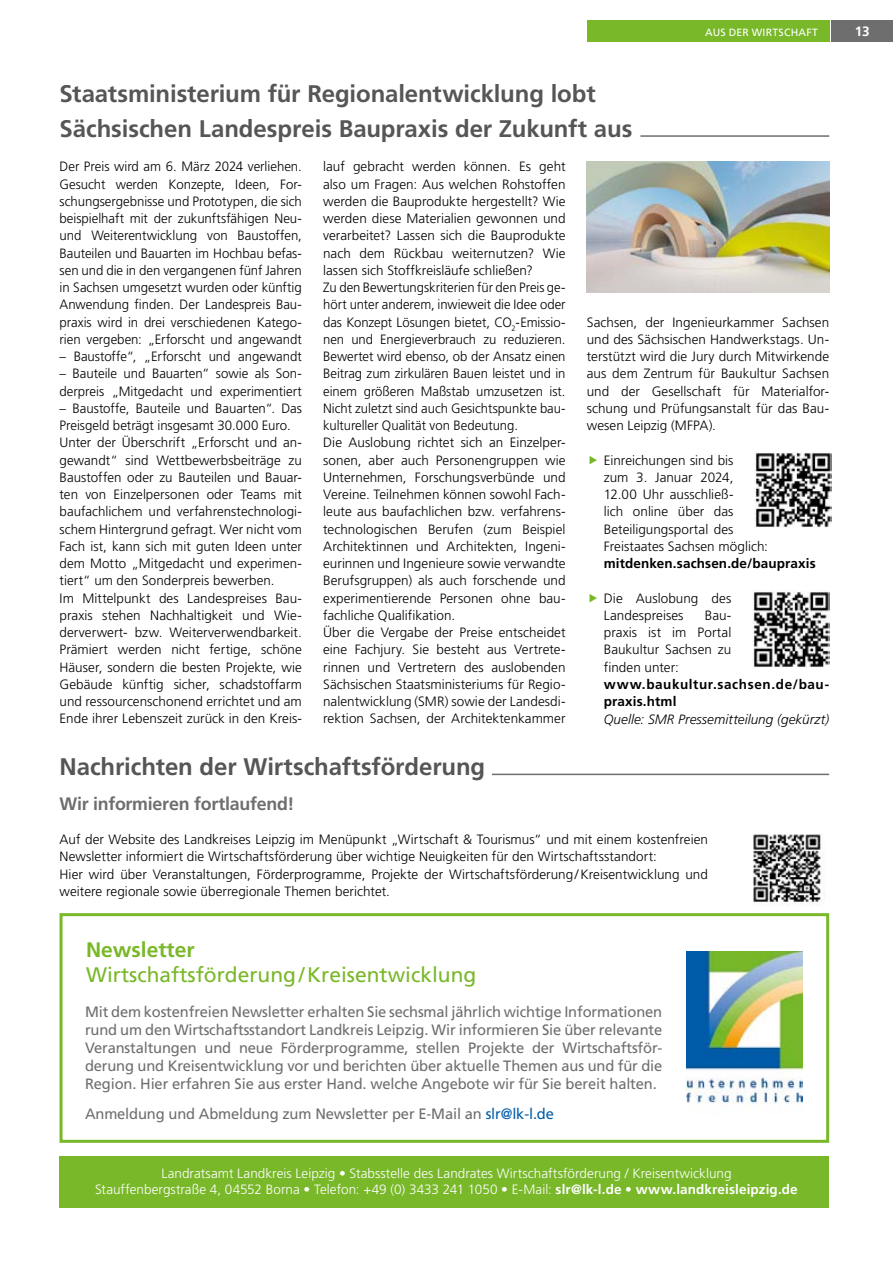
<style>
.page{position:relative;width:893px;height:1263px;background:#fff}
.page>*{position:absolute;margin:0;border:0;box-sizing:border-box;transform-origin:0 0}
.t1{font:700 24px/34.5px "Frutiger LT Std";letter-spacing:-.005em;color:#565655}
.t2{font:21px "Frutiger LT Std";color:#79b828}
.t3{font:700 21px "Frutiger LT Std";color:#79b828}
.t4{font:700 18px "Frutiger LT Std";letter-spacing:-.015em;color:#6e6e6e}
.t5{font:15px/18px "Frutiger LT Std";letter-spacing:-.01em;color:#6e6e6e;text-align:justify}
.t6{font:300 13.5px/17.2px "Frutiger LT Std";color:#000}
.t7{font:300 13.5px/16.5px "Frutiger LT Std";color:#fff;text-align:center}
.t8{font:700 13.5px/17.2px "Frutiger LT Std";letter-spacing:.04em;color:#000}
.t9{font:italic 300 13.5px "Frutiger LT Std";letter-spacing:.005em;color:#000}
.t10{font:700 13.5px "Frutiger LT Std";letter-spacing:.01em;color:#000}
.t11{font:700 13.5px "Frutiger LT Std";color:#fff}
.t12{font:10.5px "Frutiger LT Std";letter-spacing:.02em;color:#fff}
.s1{color:#005daa}
.s2{font-weight:700}
</style>
<div class="page">
<div style="left:587px;top:20px;width:242px;height:22px;background:#78b829"></div>
<div style="left:831px;top:20px;width:62px;height:22px;background:#6e6e6e"></div>
<hr style="left:640px;top:135px;width:189px;height:2px;background:#6e6e6e">
<hr style="left:492px;top:774px;width:337px;height:1px;background:#6e6e6e">
<img style="left:753px;top:834px;width:72px;height:71px">
<div style="left:60px;top:1156px;width:769px;height:51px;background:#78b829"></div>
<img style="left:755px;top:451px;width:76px;height:77px">
<img style="left:753px;top:590px;width:76px;height:77px">
<img style="left:587px;top:161px;width:242px;height:131px">
<div style="left:60px;top:913px;width:769px;height:230px;border:3px solid #79b828"></div>
<img style="left:686px;top:951px;width:117px;height:154px">
<p class="t12" style="left:705px;top:26px;width:114px">AUS DER WIRTSCHAFT</p>
<p class="t11" style="left:855px;top:23px;width:16px">13</p>
<h1 class="t1" style="left:60px;top:77px;width:574px">Staatsministerium für Regionalentwicklung lobt<br>Sächsischen Landespreis Baupraxis der Zukunft aus</h1>
<p class="t6" style="left:60px;top:158px;width:244px;text-align:justify">Der Preis wird am 6. März 2024 verliehen.<br>Gesucht werden Konzepte, Ideen, For&shy;schungsergebnisse und Prototypen, die sich beispielhaft mit der zukunftsfähigen Neu&shy;und Weiterentwicklung von Baustoffen, Bauteilen und Bauarten im Hochbau befas&shy;sen und die in den vergangenen fünf Jahren in Sachsen umgesetzt wurden oder künftig Anwendung finden. Der Landespreis Bau&shy;praxis wird in drei verschiedenen Katego&shy;rien vergeben: „Erforscht und angewandt</p>
<p class="t6" style="left:60px;top:348px;width:244px">– Baustoffe“, „Erforscht und angewandt</p>
<p class="t6" style="left:60px;top:365px;width:244px">– Bauteile und Bauarten“ sowie als Son&shy;derpreis „Mitgedacht und experimentiert</p>
<p class="t6" style="left:60px;top:400px;width:244px">– Baustoffe, Bauteile und Bauarten“. Das Preisgeld beträgt insgesamt 30.000 Euro.<br>Unter der Überschrift „Erforscht und an&shy;gewandt“ sind Wettbewerbsbeiträge zu Baustoffen oder zu Bauteilen und Bauar&shy;ten von Einzelpersonen oder Teams mit baufachlichem und verfahrenstechnologi&shy;schem Hintergrund gefragt. Wer nicht vom Fach ist, kann sich mit guten Ideen unter dem Motto „Mitgedacht und experimen&shy;tiert“ um den Sonderpreis bewerben.<br>Im Mittelpunkt des Landespreises Bau&shy;praxis stehen Nachhaltigkeit und Wie&shy;derverwert- bzw. Weiterverwendbarkeit.<br>Prämiert werden nicht fertige, schöne Häuser, sondern die besten Projekte, wie Gebäude künftig sicher, schadstoffarm und ressourcenschonend errichtet und am Ende ihrer Lebenszeit zurück in den Kreis-</p>
<p class="t6" style="left:323px;top:158px;width:244px">lauf gebracht werden können. Es geht also um Fragen: Aus welchen Rohstoffen werden die Bauprodukte hergestellt? Wie werden diese Materialien gewonnen und verarbeitet? Lassen sich die Bauprodukte nach dem Rückbau weiternutzen? Wie lassen sich Stoffkreisläufe schließen?<br>Zu den Bewertungskriterien für den Preis ge&shy;hört unter anderem, inwieweit die Idee oder das Konzept Lösungen bietet, CO<sub>2</sub>-Emissio&shy;nen und Energieverbrauch zu reduzieren.<br>Bewertet wird ebenso, ob der Ansatz einen Beitrag zum zirkulären Bauen leistet und in einem größeren Maßstab umzusetzen ist.<br>Nicht zuletzt sind auch Gesichtspunkte bau&shy;kultureller Qualität von Bedeutung.<br>Die Auslobung richtet sich an Einzelper&shy;sonen, aber auch Personengruppen wie Unternehmen, Forschungsverbünde und Vereine. Teilnehmen können sowohl Fach&shy;leute aus baufachlichen bzw. verfahrens&shy;technologischen Berufen (zum Beispiel Architektinnen und Architekten, Ingeni&shy;eurinnen und Ingenieure sowie verwandte Berufsgruppen) als auch forschende und experimentierende Personen ohne bau&shy;fachliche Qualifikation.<br>Über die Vergabe der Preise entscheidet eine Fachjury. Sie besteht aus Vertrete&shy;rinnen und Vertretern des auslobenden Sächsischen Staatsministeriums für Regio&shy;nalentwicklung (SMR) sowie der Landesdi&shy;rektion Sachsen, der Architektenkammer</p>
<p class="t6" style="left:587px;top:314px;width:244px;text-align:justify">Sachsen, der Ingenieurkammer Sachsen und des Sächsischen Handwerkstags. Un&shy;terstützt wird die Jury durch Mitwirkende aus dem Zentrum für Baukultur Sachsen und der Gesellschaft für Materialfor&shy;schung und Prüfungsanstalt für das Bau&shy;wesen Leipzig (MFPA).</p>
<p class="t6" style="left:604px;top:452px;width:166px">Einreichungen sind bis<br>zum 3. Januar 2024,<br>12.00 Uhr ausschließ-<br>lich online über das<br>Beteiligungsportal des<br>Freistaates Sachsen möglich:</p>
<p class="t10" style="left:604px;top:556px;width:213px">mitdenken.sachsen.de/baupraxis</p>
<p class="t6" style="left:604px;top:590px;width:129px">Die Auslobung des<br>Landespreises</p>
<p class="t6" style="left:604px;top:607px;width:129px;text-align:justify;text-indent:101px">Bau&shy;praxis ist im Portal Baukultur Sachsen zu finden unter:</p>
<p class="t8" style="left:604px;top:676px;width:227px">www.baukultur.sachsen.de/bau&shy;praxis.html</p>
<p class="t9" style="left:604px;top:711px;width:227px">Quelle: SMR Pressemitteilung (gekürzt)</p>
<h1 class="t1" style="left:60px;top:750px;width:427px">Nachrichten der Wirtschaftsförderung</h1>
<h3 class="t4" style="left:60px;top:793px;width:236px">Wir informieren fortlaufend!</h3>
<p class="t6" style="left:60px;top:831px;width:650px">Auf der Website des Landkreises Leipzig im Menüpunkt „Wirtschaft &amp; Tourismus“ und mit einem kostenfreien Newsletter informiert die Wirtschaftsförderung über wichtige Neuigkeiten für den Wirtschaftsstandort:<br>Hier wird über Veranstaltungen, Förderprogramme, Projekte der Wirtschaftsförderung/Kreisentwicklung und weitere regionale sowie überregionale Themen berichtet.</p>
<h2 class="t3" style="left:86px;top:937px;width:110px">Newsletter</h2>
<h2 class="t2" style="left:86px;top:963px;width:392px">Wirtschaftsförderung/Kreisentwicklung</h2>
<p class="t5" style="left:85px;top:1003px;width:579px">Mit dem kostenfreien Newsletter erhalten Sie sechsmal jährlich wichtige Informationen rund um den Wirtschaftsstandort Landkreis Leipzig. Wir informieren Sie über relevante Veranstaltungen und neue Förderprogramme, stellen Projekte der Wirtschaftsför&shy;derung und Kreisentwicklung vor und berichten über aktuelle Themen aus und für die Region. Hier erfahren Sie aus erster Hand. welche Angebote wir für Sie bereit halten.</p>
<p class="t5" style="left:85px;top:1105px;width:470px">Anmeldung und Abmeldung zum Newsletter per E-Mail an <span class="s1">slr@lk-l.de</span></p>
<p class="t7" style="left:95px;top:1165px;width:704px">Landratsamt Landkreis Leipzig • Stabsstelle des Landrates Wirtschaftsförderung / Kreisentwicklung<br>Stauffenbergstraße 4, 04552 Borna • Telefon: +49 (0) 3433 241 1050 • E-Mail: <span class="s2">slr@lk-l.de</span> • <span class="s2">www.landkreisleipzig.de</span></p>
</div>
